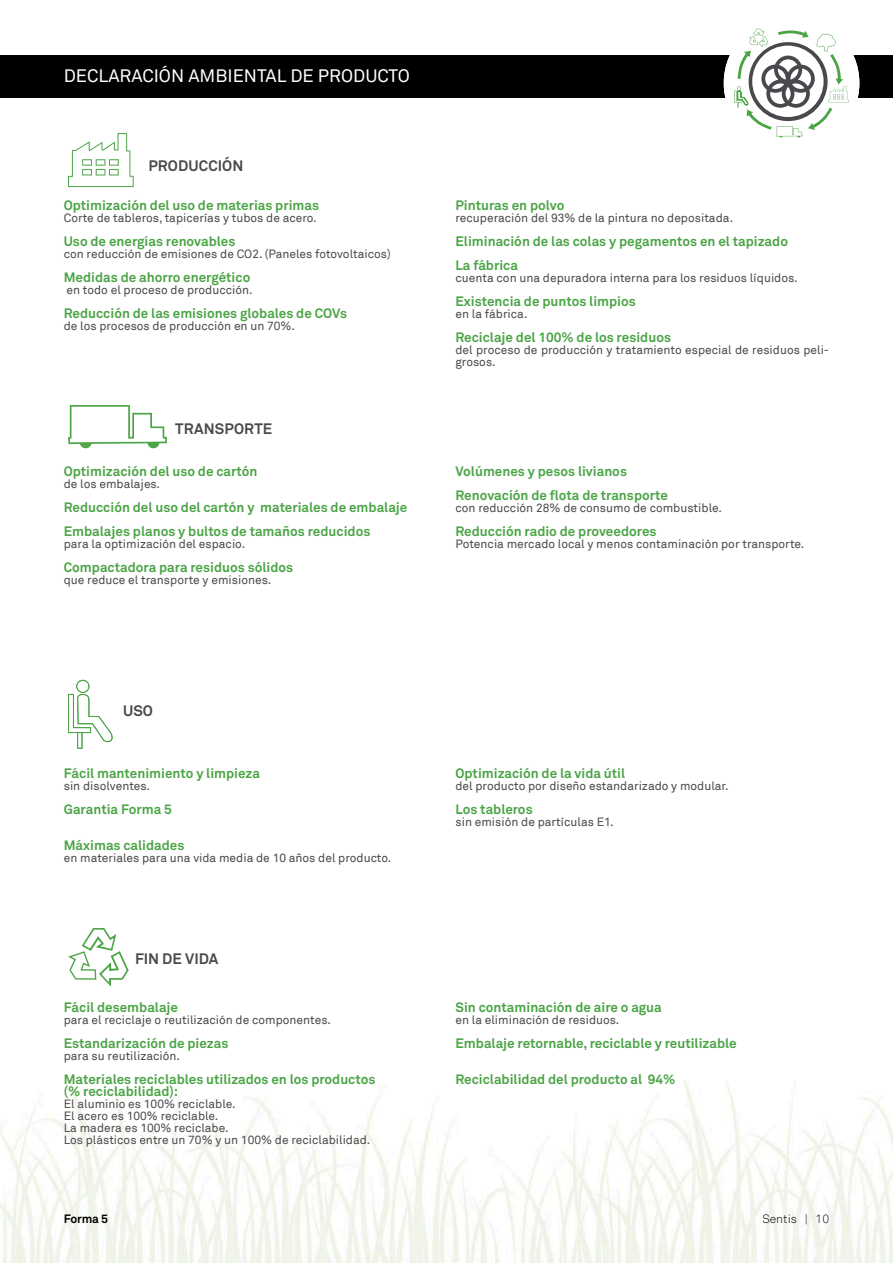
<style>
.page{position:relative;width:893px;height:1263px;background:#fff}
.page>*{position:absolute;margin:0;border:0;box-sizing:border-box;transform-origin:0 0}
.t1{font:18px "Akkurat";color:#fff}
.t2{font:700 15px "Akkurat";letter-spacing:.005em;color:#4a4a4b}
.t3{font:700 13.5px/24px "Akkurat";color:#4ba446}
.t4{font:12px/12px "Akkurat";color:#4a4a4b}
.t5{font:300 12px "Akkurat";color:#000}
.t6{font:700 12px "Akkurat";letter-spacing:-.02em;color:#000}
</style>
<div class="page">
<div style="left:0;top:55px;width:893px;height:43px;background:#000"></div>
<img style="left:0;top:1080px;width:893px;height:183px">
<svg style="left:68px;top:928px;width:61px;height:58px"></svg>
<div style="left:724px;top:15px;width:135px;height:136px;background:#fff;border-radius:50%"></div>
<svg style="left:68px;top:133px;width:66px;height:54px"></svg>
<div style="left:80px;top:437px;width:12px;height:11px;background:#4fa548;border-radius:50%"></div>
<div style="left:147px;top:437px;width:12px;height:11px;background:#4ba446;border-radius:50%"></div>
<svg style="left:68px;top:405px;width:99px;height:39px"></svg>
<svg style="left:68px;top:680px;width:45px;height:69px"></svg>
<svg style="left:735px;top:29px;width:114px;height:109px"></svg>
<h1 class="t1" style="left:64px;top:66px;width:348px">DECLARACIÓN AMBIENTAL DE PRODUCTO</h1>
<p class="t2" style="left:148px;top:156px;width:96px">PRODUCCIÓN</p>
<p class="t3" style="left:64px;top:193px;width:257px">Optimización del uso de materias primas</p>
<p class="t4" style="left:64px;top:212px;width:254px">Corte de tableros, tapicerías y tubos de acero.</p>
<p class="t3" style="left:64px;top:229px;width:173px">Uso de energías renovables</p>
<p class="t4" style="left:64px;top:248px;width:328px">con reducción de emisiones de CO2. (Paneles fotovoltaicos)</p>
<p class="t3" style="left:64px;top:265px;width:188px">Medidas de ahorro energético</p>
<p class="t4" style="left:67px;top:284px;width:188px">en todo el proceso de producción.</p>
<p class="t3" style="left:64px;top:301px;width:285px">Reducción de las emisiones globales de COVs</p>
<p class="t4" style="left:64px;top:320px;width:233px">de los procesos de producción en un 70%.</p>
<p class="t2" style="left:175px;top:419px;width:99px">TRANSPORTE</p>
<p class="t3" style="left:64px;top:459px;width:195px">Optimización del uso de cartón</p>
<p class="t4" style="left:64px;top:478px;width:98px">de los embalajes.</p>
<p class="t3" style="left:64px;top:495px;width:345px">Reducción del uso del cartón y materiales de embalaje<br>Embalajes planos y bultos de tamaños reducidos</p>
<p class="t4" style="left:64px;top:538px;width:183px">para la optimización del espacio.</p>
<p class="t3" style="left:64px;top:555px;width:231px">Compactadora para residuos sólidos</p>
<p class="t4" style="left:64px;top:574px;width:209px">que reduce el transporte y emisiones.</p>
<p class="t3" style="left:455px;top:193px;width:111px">Pinturas en polvo</p>
<p class="t4" style="left:455px;top:212px;width:279px">recuperación del 93% de la pintura no depositada.</p>
<p class="t3" style="left:455px;top:229px;width:334px">Eliminación de las colas y pegamentos en el tapizado<br>La fábrica</p>
<p class="t4" style="left:455px;top:272px;width:344px">cuenta con una depuradora interna para los residuos líquidos.</p>
<p class="t3" style="left:455px;top:289px;width:182px">Existencia de puntos limpios</p>
<p class="t4" style="left:455px;top:308px;width:74px">en la fábrica.</p>
<p class="t3" style="left:455px;top:325px;width:217px">Reciclaje del 100% de los residuos</p>
<p class="t4" style="left:455px;top:344px;width:375px">del proceso de producción y tratamiento especial de residuos peli&shy;grosos.</p>
<p class="t3" style="left:455px;top:459px;width:214px">Volúmenes y pesos livianos<br>Renovación de flota de transporte</p>
<p class="t4" style="left:455px;top:502px;width:268px">con reducción 28% de consumo de combustible.</p>
<p class="t3" style="left:455px;top:519px;width:203px">Reducción radio de proveedores</p>
<p class="t4" style="left:455px;top:538px;width:350px">Potencia mercado local y menos contaminación por transporte.</p>
<p class="t2" style="left:123px;top:702px;width:31px">USO</p>
<p class="t3" style="left:64px;top:761px;width:198px">Fácil mantenimiento y limpieza</p>
<p class="t4" style="left:64px;top:780px;width:88px">sin disolventes.</p>
<p class="t3" style="left:64px;top:797px;width:110px">Garantía Forma 5</p>
<p class="t3" style="left:64px;top:833px;width:122px">Máximas calidades</p>
<p class="t4" style="left:64px;top:852px;width:329px">en materiales para una vida media de 10 años del producto.</p>
<p class="t2" style="left:135px;top:949px;width:85px">FIN DE VIDA</p>
<p class="t3" style="left:64px;top:995px;width:116px">Fácil desembalaje</p>
<p class="t4" style="left:64px;top:1014px;width:269px">para el reciclaje o reutilización de componentes.</p>
<p class="t3" style="left:64px;top:1031px;width:166px">Estandarización de piezas</p>
<p class="t4" style="left:64px;top:1050px;width:118px">para su reutilización.</p>
<p class="t3" style="left:64px;top:1073px;width:313px;line-height:12px">Materiales reciclables utilizados en los productos (% reciclabilidad):</p>
<p class="t4" style="left:64px;top:1098px;width:308px">El aluminio es 100% reciclable.<br>El acero es 100% reciclable.<br>La madera es 100% reciclabe.<br>Los plásticos entre un 70% y un 100% de reciclabilidad.</p>
<p class="t3" style="left:455px;top:761px;width:171px">Optimización de la vida útil</p>
<p class="t4" style="left:455px;top:780px;width:275px">del producto por diseño estandarizado y modular.</p>
<p class="t3" style="left:455px;top:797px;width:79px">Los tableros</p>
<p class="t4" style="left:455px;top:816px;width:160px">sin emisión de partículas E1.</p>
<p class="t3" style="left:455px;top:995px;width:208px">Sin contaminación de aire o agua</p>
<p class="t4" style="left:455px;top:1014px;width:165px">en la eliminación de residuos.</p>
<p class="t3" style="left:455px;top:1031px;width:283px">Embalaje retornable, reciclable y reutilizable</p>
<p class="t3" style="left:455px;top:1067px;width:221px">Reciclabilidad del producto al 94%</p>
<p class="t6" style="left:64px;top:1211px;width:46px">Forma 5</p>
<p class="t5" style="left:762px;top:1211px;width:68px">Sentis | 10</p>
</div>
